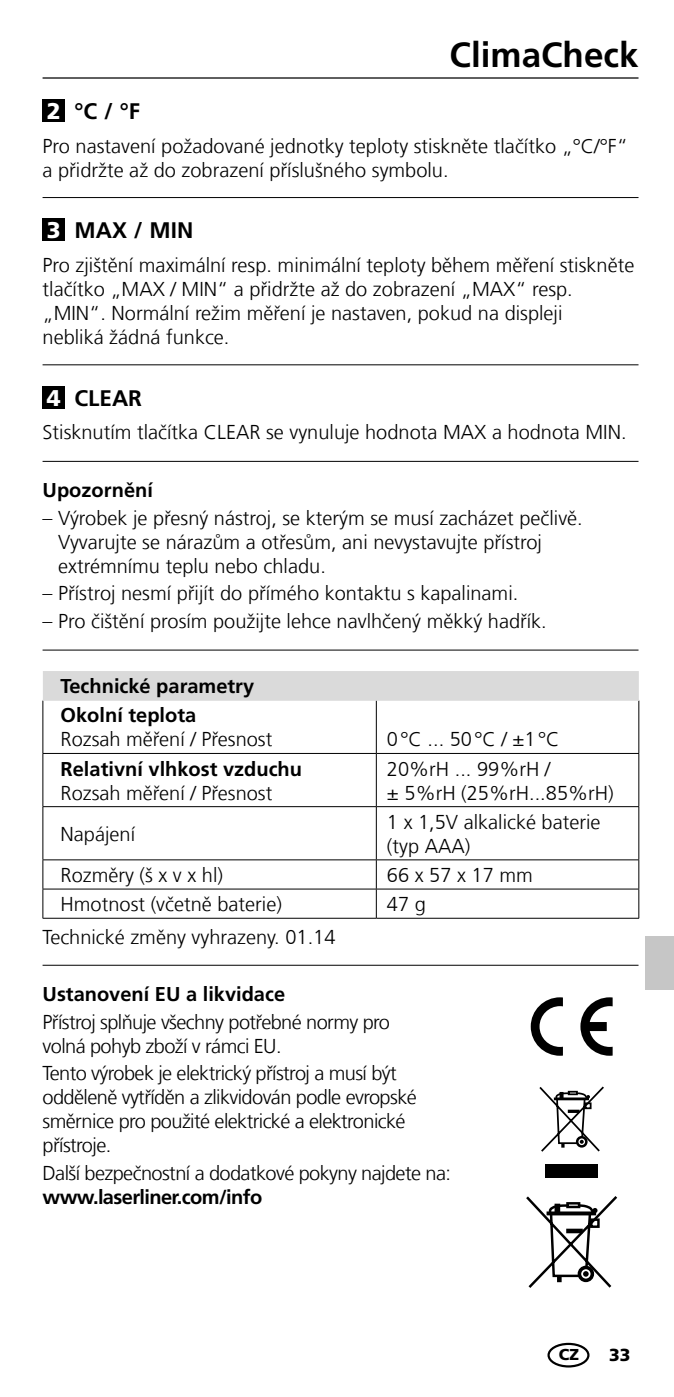
<style>
.page{position:relative;width:674px;height:1397px;background:#fff}
.page>*{position:absolute;margin:0;border:0;box-sizing:border-box;transform-origin:0 0}
.t1{font:700 35px "Frutiger LT Com";color:#000}
.t2{font:700 22.5px "Frutiger LT Com";color:#000}
.t3{font:300 20px/24px "Frutiger LT Com";color:#000}
.t4{font:300 20px/24px "Frutiger LT Com";letter-spacing:-.03em;color:#000}
.t5{font:700 20px/29.2px "Frutiger LT Com";color:#000}
.t6{font:700 20px "Frutiger LT Com";letter-spacing:-.03em;color:#000}
.t7{font:900 17.5px "Frutiger LT Com";color:#000}
.t8{font:900 15.75px "Frutiger LT Com";color:#000}
.s1{font-weight:900;font-size:22.75px;color:#fff}
</style>
<div class="page">
<hr style="left:43px;top:77px;width:595px;height:2px;background:#000">
<hr style="left:43px;top:197px;width:595px;height:1px;background:#000">
<hr style="left:43px;top:364px;width:595px;height:1px;background:#000">
<svg style="left:539px;top:1086px;width:64px;height:66px"></svg>
<div style="left:545px;top:1164px;width:52px;height:13px;background:#000"></div>
<svg style="left:526px;top:1196px;width:91px;height:92px"></svg>
<svg style="left:580px;top:997px;width:32px;height:58px"></svg>
<svg style="left:530px;top:997px;width:32px;height:58px"></svg>
<hr style="left:43px;top:461px;width:595px;height:1px;background:#000">
<hr style="left:43px;top:649px;width:595px;height:1px;background:#000">
<hr style="left:43px;top:964px;width:595px;height:1px;background:#000">
<div style="left:547px;top:1342px;width:42px;height:25px;border:2px solid #000;border-radius:50%"></div>
<div style="left:43px;top:99px;width:22px;height:23px;background:#000"></div>
<div style="left:43px;top:218px;width:22px;height:23px;background:#000"></div>
<div style="left:43px;top:386px;width:22px;height:22px;background:#000"></div>
<div style="left:43px;top:671px;width:595px;height:28px;background:#dadada"></div>
<svg style="left:43px;top:700px;width:595px;height:217px"></svg>
<hr style="left:42px;top:700px;width:1px;height:53px;background:#000">
<hr style="left:375px;top:700px;width:1px;height:53px;background:#000">
<hr style="left:638px;top:700px;width:1px;height:53px;background:#000">
<hr style="left:43px;top:806px;width:333px;height:1px;background:#000">
<hr style="left:42px;top:806px;width:1px;height:53px;background:#000">
<hr style="left:376px;top:806px;width:262px;height:1px;background:#000">
<hr style="left:375px;top:806px;width:1px;height:53px;background:#000">
<hr style="left:638px;top:806px;width:1px;height:53px;background:#000">
<hr style="left:43px;top:859px;width:333px;height:1px;background:#000">
<hr style="left:376px;top:859px;width:262px;height:1px;background:#000">
<hr style="left:43px;top:888px;width:333px;height:1px;background:#000">
<svg style="left:42px;top:860px;width:1px;height:57px"></svg>
<hr style="left:376px;top:888px;width:262px;height:1px;background:#000">
<svg style="left:375px;top:860px;width:1px;height:57px"></svg>
<svg style="left:638px;top:860px;width:1px;height:57px"></svg>
<hr style="left:43px;top:917px;width:333px;height:1px;background:#000">
<hr style="left:376px;top:917px;width:262px;height:1px;background:#000">
<hr style="left:43px;top:699px;width:333px;height:1px;background:#dadada">
<hr style="left:376px;top:699px;width:262px;height:1px;background:#dadada">
<hr style="left:43px;top:753px;width:333px;height:1px;background:#000">
<hr style="left:42px;top:753px;width:1px;height:53px;background:#000">
<hr style="left:376px;top:753px;width:262px;height:1px;background:#000">
<hr style="left:375px;top:753px;width:1px;height:53px;background:#000">
<hr style="left:638px;top:753px;width:1px;height:53px;background:#000">
<div style="left:645px;top:935px;width:28px;height:54px;background:#c6c6c6"></div>
<h1 class="t1" style="left:449px;top:34px;width:190px">ClimaCheck</h1>
<p class="t2" style="left:47px;top:98px;width:95px"><span class="s1">2</span> °C / °F</p>
<p class="t3" style="left:43px;top:134px;width:586px">Pro nastavení požadované jednotky teploty stiskněte tlačítko „°C/°F“ a přidržte až do zobrazení příslušného symbolu.</p>
<p class="t2" style="left:47px;top:217px;width:148px"><span class="s1">3</span> MAX / MIN</p>
<p class="t3" style="left:43px;top:253px;width:593px">Pro zjištění maximální resp. minimální teploty během měření stiskněte tlačítko „MAX / MIN“ a přidržte až do zobrazení „MAX“ resp. „MIN“. Normální režim měření je nastaven, pokud na displeji<br>nebliká žádná funkce.</p>
<p class="t2" style="left:47px;top:384px;width:97px"><span class="s1">4</span> CLEAR</p>
<p class="t3" style="left:43px;top:420px;width:585px">Stisknutím tlačítka CLEAR se vynuluje hodnota MAX a hodnota MIN.</p>
<p class="t5" style="left:43px;top:476px;width:112px">Upozornění</p>
<p class="t3" style="left:58px;top:506px;width:526px;text-indent:-16px">– Výrobek je přesný nástroj, se kterým se musí zacházet pečlivě.<br>Vyvarujte se nárazům a otřesům, ani nevystavujte přístroj extrémnímu teplu nebo chladu.</p>
<p class="t3" style="left:43px;top:581px;width:477px">– Přístroj nesmí přijít do přímého kontaktu s kapalinami.</p>
<p class="t3" style="left:43px;top:609px;width:505px">– Pro čištění prosím použijte lehce navlhčený měkký hadřík.</p>
<p class="t5" style="left:61px;top:671px;width:195px">Technické parametry<br>Okolní teplota</p>
<p class="t3" style="left:61px;top:727px;width:213px">Rozsah měření / Přesnost</p>
<p class="t3" style="left:387px;top:727px;width:174px">0°C ... 50°C / ±1°C</p>
<p class="t5" style="left:61px;top:754px;width:243px">Relativní vlhkost vzduchu</p>
<p class="t3" style="left:61px;top:780px;width:213px">Rozsah měření / Přesnost</p>
<p class="t3" style="left:387px;top:756px;width:228px">20%rH ... 99%rH /<br>± 5%rH (25%rH...85%rH)</p>
<p class="t3" style="left:61px;top:821px;width:76px">Napájení</p>
<p class="t3" style="left:387px;top:809px;width:215px">1 x 1,5V alkalické baterie (typ AAA)</p>
<p class="t3" style="left:61px;top:863px;width:164px">Rozměry (š x v x hl)</p>
<p class="t3" style="left:387px;top:863px;width:147px">66 x 57 x 17 mm</p>
<p class="t3" style="left:61px;top:892px;width:223px">Hmotnost (včetně baterie)</p>
<p class="t3" style="left:387px;top:892px;width:40px">47 g</p>
<p class="t3" style="left:43px;top:925px;width:294px">Technické změny vyhrazeny. 01.14</p>
<p class="t5" style="left:43px;top:979px;width:244px">Ustanovení EU a likvidace</p>
<p class="t4" style="left:43px;top:1009px;width:349px">Přístroj splňuje všechny potřebné normy pro volná pohyb zboží v rámci EU.</p>
<p class="t4" style="left:43px;top:1061px;width:375px">Tento výrobek je elektrický přístroj a musí být odděleně vytříděn a zlikvidován podle evropské směrnice pro použité elektrické a elektronické přístroje.</p>
<p class="t4" style="left:43px;top:1160px;width:409px">Další bezpečnostní a dodatkové pokyny najdete na:</p>
<p class="t6" style="left:43px;top:1185px;width:221px">www.laserliner.com/info</p>
<p class="t8" style="left:558px;top:1344px;width:22px">CZ</p>
<p class="t7" style="left:608px;top:1343px;width:23px">33</p>
</div>
